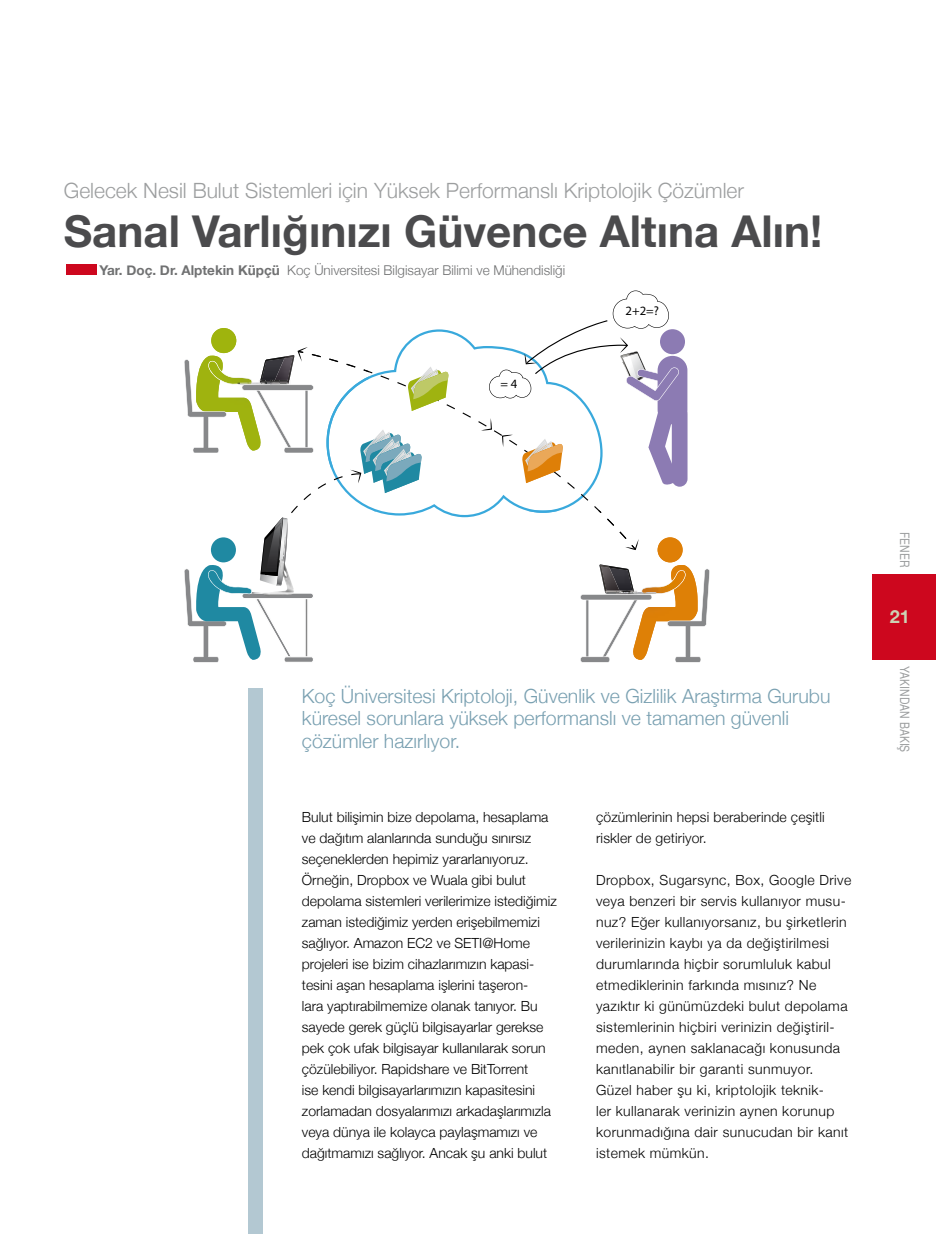
<style>
.page{position:relative;width:936px;height:1234px;background:#fff}
.page>*{position:absolute;margin:0;border:0;box-sizing:border-box;transform-origin:0 0}
.t1{font:700 43.8px "Helvetica Neue";color:#4b4b4d}
.t2{font:300 21px "Helvetica Neue";color:#9c9e9f}
.t3{font:300 19.5px/22.5px "Helvetica Neue";color:#79a0b1}
.t4{font:700 18px "Helvetica Neue";color:#cdd2b4}
.t5{font:300 13.95px/21px "Helvetica Neue";color:#000}
.t6{font:300 13.95px/21px "Helvetica Neue";letter-spacing:.03em;color:#000}
.t7{font:300 13.5px "Helvetica Neue";color:#707172}
.t8{font:12.75px "Helvetica Narrow";color:#9c9e9f}
.t9{font:12.75px "Myriad Pro";color:#000}
.s1{font-weight:700}
</style>
<div class="page">
<div style="left:872px;top:574px;width:63px;height:85px;background:#cd071e"></div>
<svg style="left:403px;top:329px;width:86px;height:21px"></svg>
<svg style="left:449px;top:401px;width:154px;height:117px"></svg>
<img style="left:211px;top:328px;width:25px;height:25px;border-radius:13px">
<img style="left:526px;top:510px;width:33px;height:2px">
<img style="left:657px;top:537px;width:25px;height:25px;border-radius:13px">
<img style="left:598px;top:510px;width:28px;height:29px">
<svg style="left:580px;top:562px;width:130px;height:100px"></svg>
<div style="left:660px;top:329px;width:25px;height:25px;background:#8c7bb3;border-radius:50%"></div>
<svg style="left:481px;top:418px;width:11px;height:12px"></svg>
<svg style="left:625px;top:541px;width:13px;height:9px"></svg>
<svg style="left:502px;top:434px;width:11px;height:13px"></svg>
<div style="left:671px;top:406px;width:16px;height:80px;background:#8c7bb3;border-radius:8px"></div>
<svg style="left:648px;top:413px;width:27px;height:72px"></svg>
<div style="left:657px;top:356px;width:30px;height:68px;background:#8c7bb3;border-radius:15px"></div>
<svg style="left:489px;top:290px;width:190px;height:111px"></svg>
<svg style="left:184px;top:347px;width:265px;height:315px"></svg>
<div style="left:211px;top:537px;width:25px;height:25px;background:#1f89a2;border-radius:50%"></div>
<svg style="left:522px;top:438px;width:41px;height:45px"></svg>
<img style="left:262px;top:536px;width:32px;height:60px">
<div style="left:248px;top:688px;width:14px;height:545px;background:#b3c8d2"></div>
<div style="left:66px;top:264px;width:30px;height:10px;background:#cd071e"></div>
<h2 class="t2" style="left:64px;top:177px;width:681px">Gelecek Nesil Bulut Sistemleri için Yüksek Performanslı Kriptolojik Çözümler</h2>
<h1 class="t1" style="left:64px;top:204px;width:760px">Sanal Varlığınızı Güvence Altına Alın!</h1>
<p class="t7" style="left:99px;top:261px;width:467px"><span class="s1">Yar. Doç. Dr. Alptekin Küpçü</span> Koç Üniversitesi Bilgisayar Bilimi ve Mühendisliği</p>
<p class="t9" style="left:500px;top:376px;width:18px">= 4</p>
<p class="t9" style="left:625px;top:303px;width:35px">2+2=?</p>
<h3 class="t3" style="left:302px;top:684px;width:530px">Koç Üniversitesi Kriptoloji, Güvenlik ve Gizlilik Araştırma Gurubu küresel sorunlara yüksek performanslı ve tamamen güvenli çözümler hazırlıyor.</h3>
<p class="t5" style="left:302px;top:805px;width:256px">Bulut bilişimin bize depolama, hesaplama ve dağıtım alanlarında sunduğu sınırsız seçeneklerden hepimiz yararlanıyoruz.<br>Örneğin, Dropbox ve Wuala gibi bulut depolama sistemleri verilerimize istediğimiz zaman istediğimiz yerden erişebilmemizi sağlıyor. Amazon EC2 ve SETI@Home projeleri ise bizim cihazlarımızın kapasi&shy;tesini aşan hesaplama işlerini taşeron-<br>lara yaptırabilmemize olanak tanıyor. Bu sayede gerek güçlü bilgisayarlar gerekse pek çok ufak bilgisayar kullanılarak sorun çözülebiliyor. Rapidshare ve BitTorrent<br>ise kendi bilgisayarlarımızın kapasitesini zorlamadan dosyalarımızı arkadaşlarımızla veya dünya ile kolayca paylaşmamızı ve dağıtmamızı sağlıyor. Ancak şu anki bulut</p>
<p class="t5" style="left:596px;top:805px;width:230px">çözümlerinin hepsi beraberinde çeşitli riskler de getiriyor.</p>
<p class="t6" style="left:596px;top:868px;width:257px">Dropbox, Sugarsync, Box, Google Drive veya benzeri bir servis kullanıyor musu&shy;nuz? Eğer kullanıyorsanız, bu şirketlerin verilerinizin kaybı ya da değiştirilmesi durumlarında hiçbir sorumluluk kabul etmediklerinin farkında mısınız? Ne yazıktır ki günümüzdeki bulut depolama sistemlerinin hiçbiri verinizin değiştiril&shy;meden, aynen saklanacağı konusunda kanıtlanabilir bir garanti sunmuyor.<br>Güzel haber şu ki, kriptolojik teknik-<br>ler kullanarak verinizin aynen korunup korunmadığına dair sunucudan bir kanıt istemek mümkün.</p>
<p class="t8" style="left:912px;top:531px;width:37px;rotate:90deg">FENER</p>
<p class="t4" style="left:889px;top:605px;width:22px">21</p>
<p class="t8" style="left:912px;top:665px;width:88px;rotate:90deg">YAKINDAN BAKIŞ</p>
</div>
